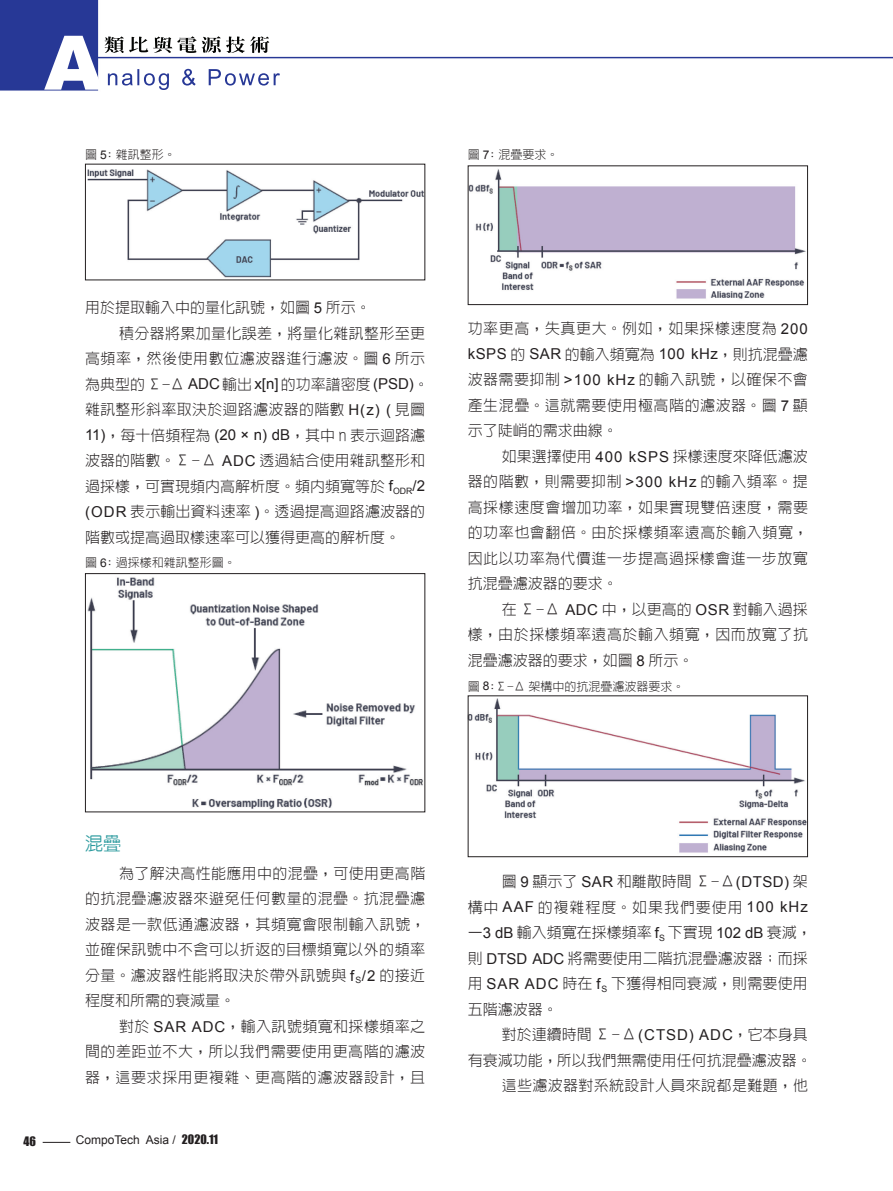
<style>
.page{position:relative;width:893px;height:1191px;background:#fff}
.page>*{position:absolute;margin:0;border:0;box-sizing:border-box;transform-origin:0 0}
._2級標題{font:500 18px "Yen Round";color:#2b9a9e}
.說明文字{font:300 15px/25.5px "Lin Gothic";letter-spacing:.02em;color:#231f20;text-align:justify}
.說明文字-2{font:300 15px/25.5px "Lin Gothic";color:#231f20}
.圖說{font:300 12px "Lin Gothic";color:#231f20}
.t1{font:12px "Arial";color:#231f20}
.t2{font:12px "Impact";color:#231f20}
.s1{font-family:"Arial";font-weight:400}
.s2{font-family:"Impact"}
</style>
<div class="page">
<img style="left:0;top:0;width:893px;height:91px">
<img style="left:137px;top:69px;width:143px;height:19px">
<img style="left:105px;top:36px;width:116px;height:17px">
<img style="left:44px;top:36px;width:59px;height:54px">
<svg style="left:43px;top:1142px;width:27px;height:1px"></svg>
<img style="left:87px;top:169px;width:336px;height:109px">
<img style="left:87px;top:577px;width:336px;height:232px">
<div style="left:85px;top:573px;width:340px;height:239px;border:1px solid #231f20"></div>
<img style="left:470px;top:169px;width:336px;height:130px">
<div style="left:468px;top:165px;width:340px;height:140px;border:1px solid #231f20"></div>
<img style="left:470px;top:699px;width:336px;height:154px">
<div style="left:468px;top:695px;width:340px;height:162px;border:1px solid #231f20"></div>
<p class="圖說" style="left:85px;top:149px;width:92px">圖 <span class="s1">5</span>: 雜訊整形。</p>
<p class="圖說" style="left:468px;top:149px;width:92px">圖 <span class="s1">7</span>: 混疊要求。</p>
<p class="說明文字-2" style="left:85px;top:295px;width:287px">用於提取輸入中的量化訊號，如圖 <span class="s1">5</span> 所示。</p>
<p class="說明文字" style="left:85px;top:320px;width:345px;text-align:left;text-indent:34px">積分器將累加量化誤差，將量化雜訊整形至更高頻率，然後使用數位濾波器進行濾波。圖 <span class="s1">6</span> 所示為典型的Σ-Δ <span class="s1">ADC</span>輸出<span class="s1">x[n]</span>的功率譜密度<span class="s1">(PSD)</span>。雜訊整形斜率取決於迴路濾波器的階數 <span class="s1">H(z) (</span> 見圖<br><span class="s1">11)</span>，每十倍頻程為 <span class="s1">(20 × n) dB</span>，其中 n 表示迴路濾波器的階數。Σ -Δ <span class="s1">ADC</span> 透過結合使用雜訊整形和過採樣，可實現頻內高解析度。頻內頻寬等於 <span class="s1">f</span><sub>ODR</sub><span class="s1">/2 (ODR</span> 表示輸出資料速率 <span class="s1">)</span>。透過提高迴路濾波器的階數或提高過取樣速率可以獲得更高的解析度。</p>
<p class="說明文字" style="left:468px;top:316px;width:342px">功率更高，失真更大。例如，如果採樣速度為 <span class="s1">200 kSPS</span> 的 <span class="s1">SAR</span> 的輸入頻寬為 <span class="s1">100 kHz</span>，則抗混疊濾波器需要抑制 <span class="s1">&gt;100 kHz</span> 的輸入訊號，以確保不會產生混疊。這就需要使用極高階的濾波器。圖 <span class="s1">7</span> 顯示了陡峭的需求曲線。</p>
<p class="說明文字" style="left:468px;top:443px;width:342px;text-indent:34px">如果選擇使用 <span class="s1">400 kSPS</span> 採樣速度來降低濾波器的階數，則需要抑制 <span class="s1">&gt;300 kHz</span> 的輸入頻率。提高採樣速度會增加功率，如果實現雙倍速度，需要的功率也會翻倍。由於採樣頻率遠高於輸入頻寬，因此以功率為代價進一步提高過採樣會進一步放寬抗混疊濾波器的要求。</p>
<p class="說明文字" style="left:468px;top:596px;width:342px;text-indent:34px">在 Σ-Δ <span class="s1">ADC</span> 中，以更高的 <span class="s1">OSR</span> 對輸入過採樣，由於採樣頻率遠高於輸入頻寬，因而放寬了抗混疊濾波器的要求，如圖 <span class="s1">8</span> 所示。</p>
<p class="圖說" style="left:85px;top:557px;width:152px">圖 <span class="s1">6</span>: 過採樣和雜訊整形圖。</p>
<p class="圖說" style="left:468px;top:680px;width:218px">圖 <span class="s1">8</span>:Σ-Δ 架構中的抗混疊濾波器要求。</p>
<p class="_2級標題" style="left:85px;top:833px;width:37px">混疊</p>
<p class="說明文字" style="left:85px;top:860px;width:342px;text-indent:34px">為了解決高性能應用中的混疊，可使用更高階的抗混疊濾波器來避免任何數量的混疊。抗混疊濾波器是一款低通濾波器，其頻寬會限制輸入訊號，並確保訊號中不含可以折返的目標頻寬以外的頻率分量。濾波器性能將取決於帶外訊號與 <span class="s1">f</span><sub>S</sub><span class="s1">/2</span> 的接近程度和所需的衰減量。</p>
<p class="說明文字" style="left:85px;top:1013px;width:342px;text-indent:34px">對於 <span class="s1">SAR ADC</span>，輸入訊號頻寬和採樣頻率之間的差距並不大，所以我們需要使用更高階的濾波器，這要求採用更複雜、更高階的濾波器設計，且</p>
<p class="t2" style="left:24px;top:1132px;width:14px">46</p>
<p class="t1" style="left:76px;top:1131px;width:144px">CompoTech Asia / <span class="s2">2020.11</span></p>
<p class="說明文字-2" style="left:468px;top:869px;width:345px;text-indent:34px">圖 <span class="s1">9</span> 顯示了 <span class="s1">SAR</span> 和離散時間 Σ-Δ<span class="s1">(DTSD)</span> 架構中 <span class="s1">AAF</span> 的複雜程度。如果我們要使用 <span class="s1">100 kHz </span>–<span class="s1">3 dB</span> 輸入頻寬在採樣頻率 <span class="s1">f</span><sub>S</sub> 下實現 <span class="s1">102 dB</span> 衰減，則 <span class="s1">DTSD ADC</span> 將需要使用二階抗混疊濾波器；而採用 <span class="s1">SAR ADC</span> 時在 <span class="s1">f</span><sub>S</sub> 下獲得相同衰減，則需要使用五階濾波器。</p>
<p class="說明文字-2" style="left:468px;top:1022px;width:345px;text-align:right">對於連續時間 Σ-Δ<span class="s1">(CTSD) ADC</span>，它本身具<br>有衰減功能，所以我們無需使用任何抗混疊濾波器。</p>
<p class="說明文字" style="left:502px;top:1073px;width:308px">這些濾波器對系統設計人員來說都是難題，他</p>
</div>
